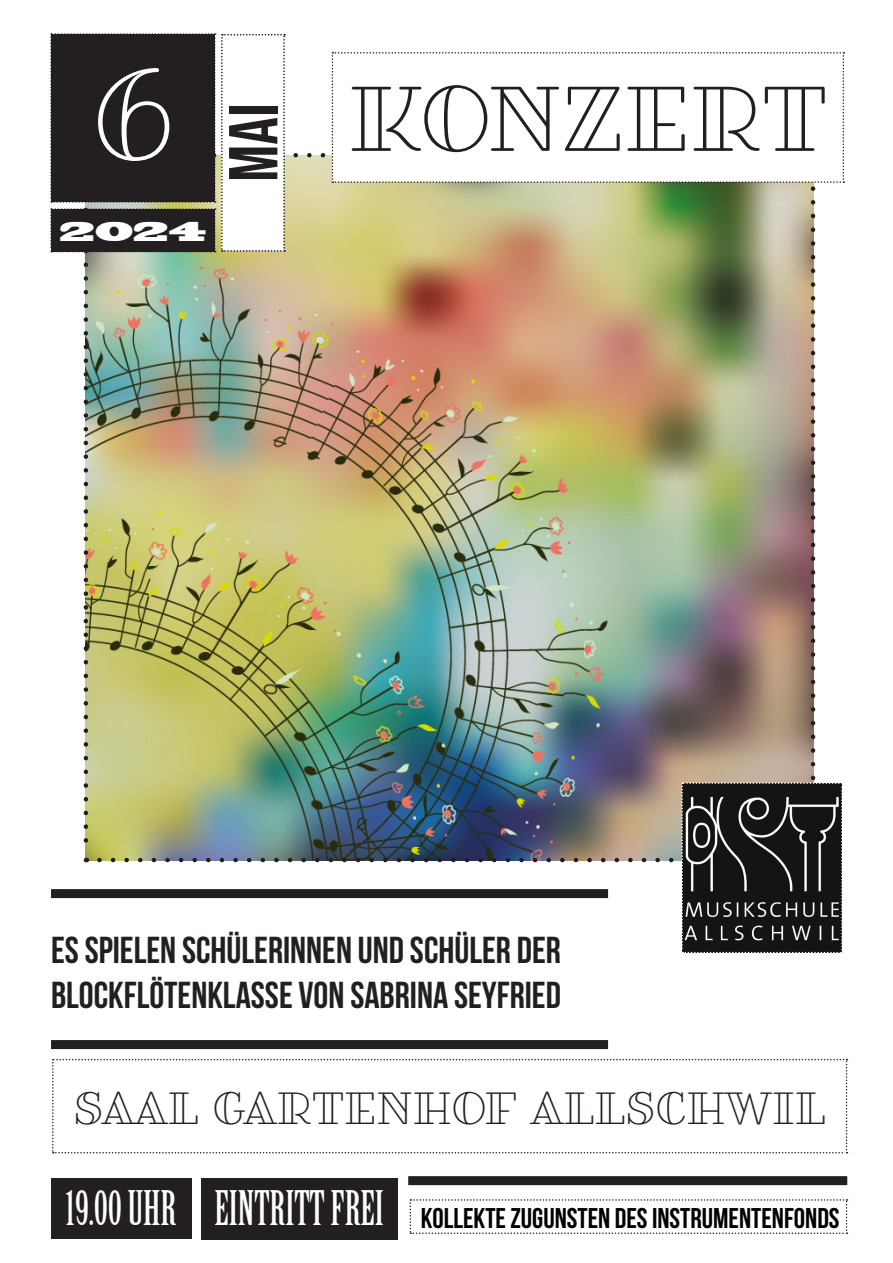
<style>
.page{position:relative;width:893px;height:1263px;background:#fff}
.page>*{position:absolute;margin:0;border:0;box-sizing:border-box;transform-origin:0 0}
.t1{font:118.5px "Fairwater Open Serif";color:#fff}
.t2{font:85.5px "Fairwater Open Serif";color:#231f20}
.t3{font:69px "Bebas Neue";color:#231f20}
.t4{font:46.5px "Birch Std";color:#fff}
.t5{font:42px "Fairwater Open Serif";color:#231f20}
.t6{font:700 37.5px "Bebas Neue";color:#231f20}
.t7{font:700 28.5px "Bebas Neue";color:#000}
.t8{font:25.5px "Blackoak Std";color:#fff}
</style>
<div class="page">
<div style="left:51px;top:1040px;width:557px;height:9px;background:#231f20"></div>
<svg style="left:52px;top:1059px;width:795px;height:94px"></svg>
<div style="left:51px;top:1178px;width:140px;height:60px;background:#231f20"></div>
<svg style="left:410px;top:1199px;width:437px;height:35px"></svg>
<div style="left:201px;top:1178px;width:197px;height:61px;background:#231f20"></div>
<div style="left:408px;top:1176px;width:439px;height:9px;background:#231f20"></div>
<img style="left:50px;top:33px;width:794px;height:920px">
<p class="t1" style="left:92px;top:35px;width:84px">6</p>
<p class="t8" style="left:60px;top:215px;width:148px">2024</p>
<p class="t3" style="left:214px;top:182px;width:80px;rotate:-90deg">mAi</p>
<p class="t2" style="left:348px;top:61px;width:481px">KONZERT</p>
<p class="t6" style="left:51px;top:929px;width:511px">ES SPIELEN SCHÜLERINNEN UND SCHÜLER DER</p>
<p class="t6" style="left:51px;top:974px;width:511px">BLOCKFLÖTENKLASSE VON SABRINA SEYFRIED</p>
<p class="t5" style="left:73px;top:1080px;width:754px">SAAL GARTENHOF ALLSCHWIL</p>
<p class="t4" style="left:66px;top:1182px;width:112px">19.00 UHR</p>
<p class="t4" style="left:215px;top:1182px;width:171px">EINTRITT FREI</p>
<p class="t7" style="left:421px;top:1202px;width:420px">KOLLEKTE ZUGUNSTEN DES INSTRUMENTENFONDS</p>
</div>
